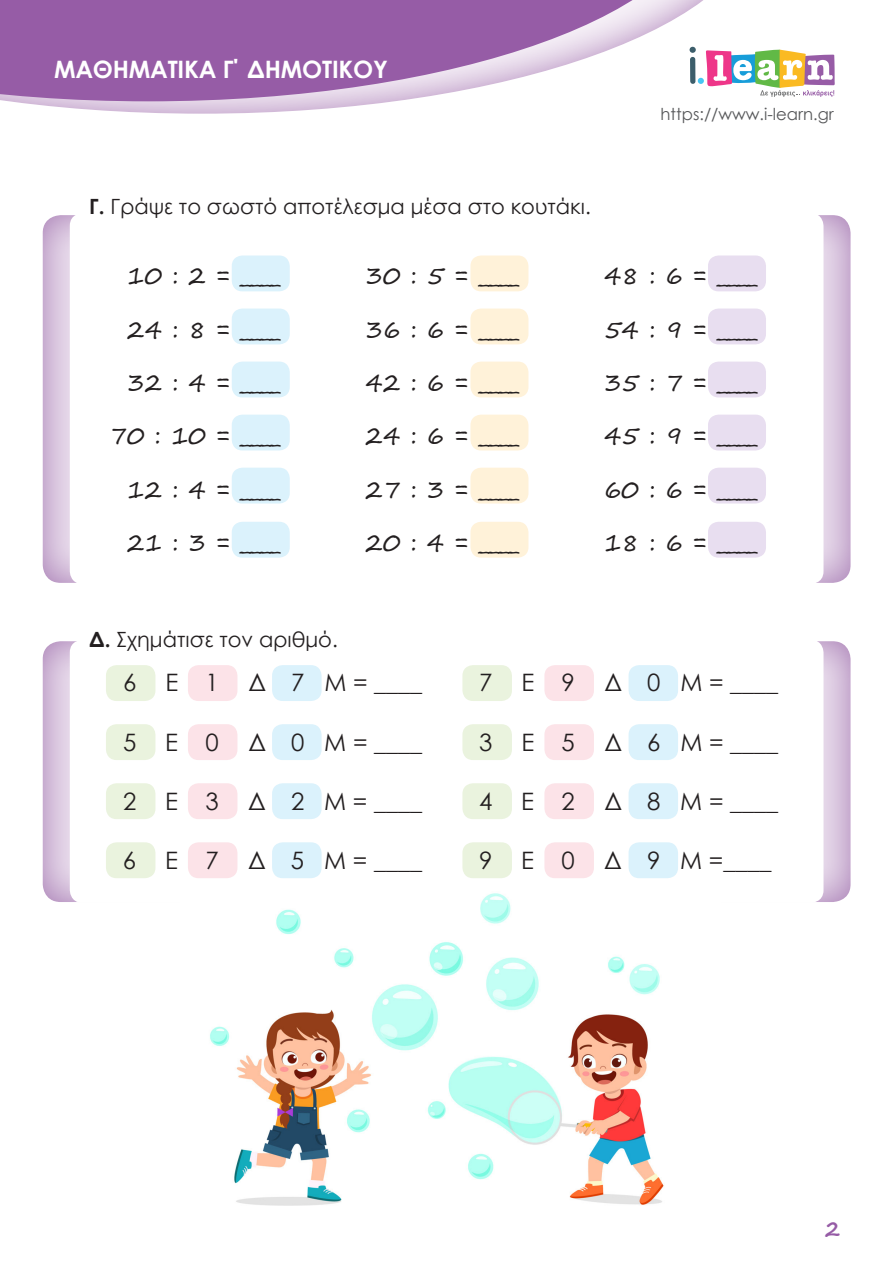
<style>
.page{position:relative;width:893px;height:1263px;background:#fff}
.page>*{position:absolute;margin:0;border:0;box-sizing:border-box;transform-origin:0 0}
.t1{font:24px "Segoe Script";color:#231f20}
.t2{font:24px "Century Gothic";letter-spacing:1.09em;color:#231f20}
.t3{font:700 24px "Century Gothic";letter-spacing:-.01em;color:#fff}
.t4{font:21px "Century Gothic";color:#231f20}
.t5{font:700 21px "Segoe Script";color:#965ca6}
.t6{font:16.5px "Century Gothic";color:#57585a}
.s1{font-weight:700}
</style>
<div class="page">
<div style="left:42px;top:213px;width:809px;height:370px;background:#965ca6;opacity:.75"></div>
<div style="left:70px;top:213px;width:753px;height:371px;background:#fff;border-radius:13px"></div>
<div style="left:42px;top:639px;width:809px;height:264px;background:#965ca6;opacity:.75"></div>
<div style="left:70px;top:640px;width:753px;height:263px;background:#fff;border-radius:13px"></div>
<img style="left:190px;top:866px;width:488px;height:340px">
<div style="left:0;top:0;width:759px;height:116px;background:#965ca6;opacity:.75"></div>
<svg style="left:0;top:0;width:705px;height:101px;fill:#965ca6"></svg>
<svg style="left:690px;top:47px;width:145px;height:50px"></svg>
<div style="left:232px;top:255px;width:58px;height:36px;background:#dbf2fc;border-radius:11px"></div>
<div style="left:232px;top:309px;width:58px;height:35px;background:#dbf2fc;border-radius:11px"></div>
<div style="left:232px;top:362px;width:58px;height:35px;background:#dbf2fc;border-radius:11px"></div>
<div style="left:232px;top:415px;width:58px;height:35px;background:#dbf2fc;border-radius:11px"></div>
<div style="left:232px;top:468px;width:58px;height:35px;background:#dbf2fc;border-radius:11px"></div>
<div style="left:232px;top:522px;width:58px;height:36px;background:#dbf2fc;border-radius:11px"></div>
<div style="left:106px;top:665px;width:49px;height:36px;background:#eaf3de;border-radius:11px"></div>
<div style="left:462px;top:665px;width:50px;height:36px;background:#eaf3de;border-radius:11px"></div>
<div style="left:188px;top:665px;width:49px;height:36px;background:#fce3e8;border-radius:11px"></div>
<div style="left:544px;top:665px;width:50px;height:36px;background:#fce3e8;border-radius:11px"></div>
<div style="left:272px;top:665px;width:50px;height:36px;background:#dbf2fc;border-radius:11px"></div>
<div style="left:629px;top:665px;width:49px;height:36px;background:#dbf2fc;border-radius:11px"></div>
<div style="left:106px;top:724px;width:49px;height:36px;background:#eaf3de;border-radius:11px"></div>
<div style="left:462px;top:724px;width:50px;height:36px;background:#eaf3de;border-radius:11px"></div>
<div style="left:188px;top:724px;width:49px;height:36px;background:#fce3e8;border-radius:11px"></div>
<div style="left:544px;top:724px;width:50px;height:36px;background:#fce3e8;border-radius:11px"></div>
<div style="left:272px;top:724px;width:50px;height:36px;background:#dbf2fc;border-radius:11px"></div>
<div style="left:629px;top:724px;width:49px;height:36px;background:#dbf2fc;border-radius:11px"></div>
<div style="left:106px;top:783px;width:49px;height:36px;background:#eaf3de;border-radius:11px"></div>
<div style="left:462px;top:783px;width:50px;height:36px;background:#eaf3de;border-radius:11px"></div>
<div style="left:188px;top:783px;width:49px;height:36px;background:#fce3e8;border-radius:11px"></div>
<div style="left:544px;top:783px;width:50px;height:36px;background:#fce3e8;border-radius:11px"></div>
<div style="left:272px;top:783px;width:50px;height:36px;background:#dbf2fc;border-radius:11px"></div>
<div style="left:629px;top:783px;width:49px;height:36px;background:#dbf2fc;border-radius:11px"></div>
<div style="left:106px;top:842px;width:49px;height:36px;background:#eaf3de;border-radius:11px"></div>
<div style="left:462px;top:842px;width:50px;height:36px;background:#eaf3de;border-radius:11px"></div>
<div style="left:188px;top:842px;width:49px;height:36px;background:#fce3e8;border-radius:11px"></div>
<div style="left:544px;top:842px;width:50px;height:36px;background:#fce3e8;border-radius:11px"></div>
<div style="left:272px;top:842px;width:50px;height:36px;background:#dbf2fc;border-radius:11px"></div>
<div style="left:629px;top:842px;width:49px;height:36px;background:#dbf2fc;border-radius:11px"></div>
<div style="left:470px;top:255px;width:58px;height:36px;background:#fff2d9;border-radius:11px"></div>
<div style="left:470px;top:309px;width:58px;height:35px;background:#fff2d9;border-radius:11px"></div>
<div style="left:470px;top:362px;width:58px;height:35px;background:#fff2d9;border-radius:11px"></div>
<div style="left:470px;top:415px;width:58px;height:35px;background:#fff2d9;border-radius:11px"></div>
<div style="left:470px;top:468px;width:58px;height:35px;background:#fff2d9;border-radius:11px"></div>
<div style="left:470px;top:522px;width:58px;height:36px;background:#fff2d9;border-radius:11px"></div>
<div style="left:708px;top:255px;width:58px;height:36px;background:#e8def0;border-radius:11px"></div>
<div style="left:708px;top:309px;width:58px;height:35px;background:#e8def0;border-radius:11px"></div>
<div style="left:708px;top:362px;width:58px;height:35px;background:#e8def0;border-radius:11px"></div>
<div style="left:708px;top:415px;width:58px;height:35px;background:#e8def0;border-radius:11px"></div>
<div style="left:708px;top:468px;width:58px;height:35px;background:#e8def0;border-radius:11px"></div>
<div style="left:708px;top:522px;width:58px;height:36px;background:#e8def0;border-radius:11px"></div>
<p class="t3" style="left:54px;top:51px;width:335px">ΜΑΘΗΜΑΤΙΚΑ Γ΄ ΔΗΜΟΤΙΚΟΥ</p>
<p class="t4" style="left:89px;top:192px;width:503px"><span class="s1">Γ.</span> Γράψε το σωστό αποτέλεσμα μέσα στο κουτάκι.</p>
<p class="t6" style="left:660px;top:103px;width:175px">https://www.i-learn.gr</p>
<p class="t1" style="left:127px;top:256px;width:155px">10 : 2 = ____</p>
<p class="t1" style="left:366px;top:256px;width:155px">30 : 5 = ____</p>
<p class="t1" style="left:604px;top:256px;width:155px">48 : 6 = ____</p>
<p class="t1" style="left:127px;top:310px;width:155px">24 : 8 = ____</p>
<p class="t1" style="left:366px;top:310px;width:155px">36 : 6 = ____</p>
<p class="t1" style="left:604px;top:310px;width:155px">54 : 9 = ____</p>
<p class="t1" style="left:127px;top:363px;width:155px">32 : 4 = ____</p>
<p class="t1" style="left:366px;top:363px;width:155px">42 : 6 = ____</p>
<p class="t1" style="left:604px;top:363px;width:155px">35 : 7 = ____</p>
<p class="t1" style="left:110px;top:416px;width:172px">70 : 10 = ____</p>
<p class="t1" style="left:366px;top:416px;width:155px">24 : 6 = ____</p>
<p class="t1" style="left:604px;top:416px;width:155px">45 : 9 = ____</p>
<p class="t1" style="left:127px;top:470px;width:155px">12 : 4 = ____</p>
<p class="t1" style="left:366px;top:470px;width:155px">27 : 3 = ____</p>
<p class="t1" style="left:604px;top:470px;width:155px">60 : 6 = ____</p>
<p class="t1" style="left:127px;top:523px;width:155px">21 : 3 = ____</p>
<p class="t1" style="left:366px;top:523px;width:155px">20 : 4 = ____</p>
<p class="t1" style="left:604px;top:523px;width:155px">18 : 6 = ____</p>
<p class="t4" style="left:89px;top:625px;width:250px"><span class="s1">Δ.</span> Σχημάτισε τον αριθμό.</p>
<p class="t2" style="left:123px;top:666px;width:301px">6 Ε1 Δ7 Μ = ____</p>
<p class="t2" style="left:123px;top:725px;width:301px">5 Ε0 Δ0 Μ = ____</p>
<p class="t2" style="left:123px;top:784px;width:301px">2 Ε3 Δ2 Μ = ____</p>
<p class="t2" style="left:123px;top:844px;width:301px">6 Ε7 Δ5 Μ = ____</p>
<p class="t2" style="left:479px;top:666px;width:301px">7 Ε9 Δ0 Μ = ____</p>
<p class="t2" style="left:479px;top:725px;width:301px">3 Ε5 Δ6 Μ = ____</p>
<p class="t2" style="left:479px;top:784px;width:301px">4 Ε2 Δ8 Μ = ____</p>
<p class="t2" style="left:479px;top:844px;width:294px">9 Ε 0 Δ 9 Μ =____</p>
<p class="t5" style="left:825px;top:1212px;width:17px">2</p>
</div>
